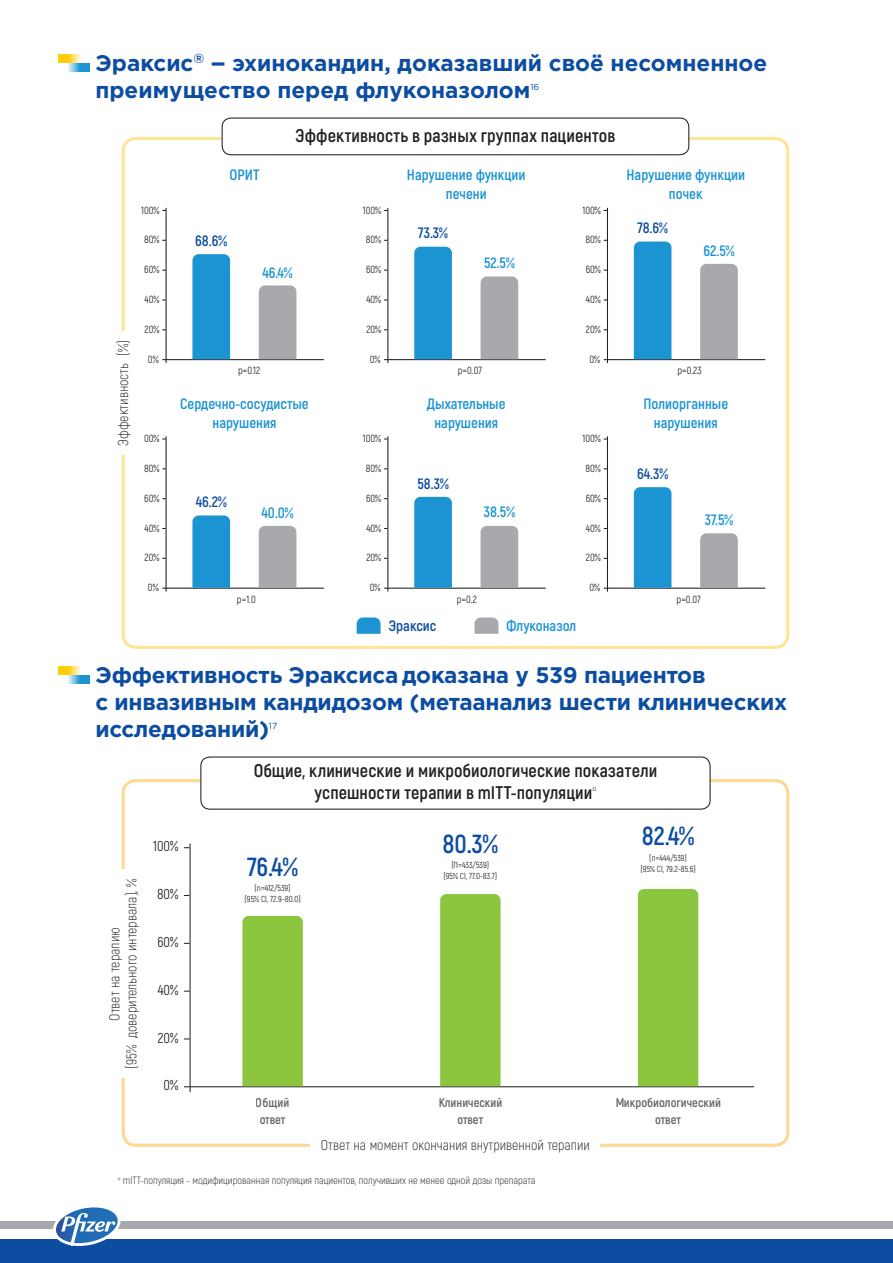
<style>
.page{position:relative;width:893px;height:1263px;background:#fff}
.page>*{position:absolute;margin:0;border:0;box-sizing:border-box;transform-origin:0 0}
.t1{font:700 26.1px "Akrobat";color:#0d4da1}
.t2{font:700 22.5px/27px "Gotham Pro";letter-spacing:-.01em;color:#0d4da1}
.t3{font:700 18.3px/22px "Akrobat";letter-spacing:.005em;color:#231f20;text-align:center}
.t4{font:700 15px/18.6px "Akrobat";color:#1c94d2;text-align:center}
.t5{font:700 15px "Akrobat";color:#0d4da1}
.t6{font:14.4px "Akrobat";color:#231f20}
.t7{font:300 14.25px/17.1px "Akrobat";color:#231f20;text-align:center}
.t8{font:700 12.6px/16.6px "Akrobat";color:#231f20;text-align:center}
.t9{font:300 10.5px "Akrobat";color:#231f20}
.t10{font:10.35px "Akrobat";color:#231f20}
.t11{font:8.7px/10.4px "Akrobat";color:#231f20;text-align:center}
.t12{font:8.7px "Gotham Pro";color:#0d4da1}
</style>
<div class="page">
<div style="left:0;top:1239px;width:893px;height:24px;background:#0d4da1"></div>
<div style="left:0;top:1221px;width:893px;height:8px;background:#a8a9ad"></div>
<svg style="left:53px;top:1207px;width:68px;height:39px"></svg>
<div style="left:122px;top:137px;width:667px;height:512px;border:3px solid #ffe493;border-radius:13px"></div>
<div style="left:222px;top:118px;width:467px;height:37px;background:#fff;border-radius:9px"></div>
<div style="left:222px;top:118px;width:467px;height:37px;border:1px solid #231f20;border-radius:9px"></div>
<hr style="left:166px;top:208px;width:1px;height:155px;background:#231f20">
<hr style="left:162px;top:359px;width:162px;height:1px;background:#231f20">
<div style="left:192px;top:254px;width:38px;height:105px;background:#1c94d2"></div>
<div style="left:259px;top:285px;width:37px;height:74px;background:#a8a9ad"></div>
<hr style="left:387px;top:208px;width:1px;height:155px;background:#231f20">
<hr style="left:384px;top:359px;width:162px;height:1px;background:#231f20">
<div style="left:414px;top:247px;width:38px;height:112px;background:#1c94d2"></div>
<div style="left:481px;top:276px;width:37px;height:83px;background:#a8a9ad"></div>
<hr style="left:607px;top:208px;width:1px;height:155px;background:#231f20">
<hr style="left:604px;top:359px;width:161px;height:1px;background:#231f20">
<div style="left:634px;top:241px;width:37px;height:118px;background:#1c94d2"></div>
<div style="left:700px;top:264px;width:38px;height:95px;background:#a8a9ad"></div>
<hr style="left:166px;top:436px;width:1px;height:155px;background:#231f20">
<hr style="left:162px;top:588px;width:162px;height:1px;background:#231f20">
<div style="left:192px;top:515px;width:38px;height:73px;background:#1c94d2"></div>
<div style="left:259px;top:526px;width:37px;height:62px;background:#a8a9ad"></div>
<hr style="left:387px;top:436px;width:1px;height:155px;background:#231f20">
<hr style="left:384px;top:588px;width:162px;height:1px;background:#231f20">
<svg style="left:357px;top:617px;width:24px;height:17px"></svg>
<svg style="left:475px;top:617px;width:23px;height:17px"></svg>
<div style="left:414px;top:497px;width:38px;height:91px;background:#1c94d2"></div>
<div style="left:481px;top:526px;width:37px;height:62px;background:#a8a9ad"></div>
<hr style="left:607px;top:436px;width:1px;height:155px;background:#231f20">
<hr style="left:604px;top:588px;width:161px;height:1px;background:#231f20">
<div style="left:634px;top:487px;width:37px;height:101px;background:#1c94d2"></div>
<svg style="left:700px;top:533px;width:38px;height:55px"></svg>
<div style="left:100px;top:331px;width:43px;height:124px;background:#fff"></div>
<hr style="left:190px;top:843px;width:1px;height:249px;background:#231f20">
<hr style="left:184px;top:1086px;width:570px;height:1px;background:#231f20">
<div style="left:242px;top:916px;width:61px;height:170px;background:#8bc63e"></div>
<div style="left:440px;top:894px;width:61px;height:192px;background:#8bc63e"></div>
<div style="left:638px;top:889px;width:60px;height:197px;background:#8bc63e"></div>
<div style="left:200px;top:756px;width:511px;height:54px;border:1px solid #231f20;border-radius:9px"></div>
<svg style="left:58px;top:54px;width:23px;height:9px"></svg>
<svg style="left:68px;top:63px;width:22px;height:8px"></svg>
<svg style="left:58px;top:666px;width:23px;height:9px"></svg>
<svg style="left:68px;top:675px;width:22px;height:8px"></svg>
<p class="t2" style="left:95px;top:49px;width:673px">Эраксис<sup>®</sup> — эхинокандин, доказавший своё несомненное преимущество перед флуконазолом</p>
<p class="t12" style="left:530px;top:82px;width:10px">16</p>
<p class="t7" style="left:115px;top:446px;width:107px;rotate:-90deg">Эффективность (%)</p>
<p class="t10" style="left:141px;top:204px;width:20px">100%</p>
<p class="t10" style="left:144px;top:234px;width:17px">80%</p>
<p class="t10" style="left:144px;top:263px;width:17px">60%</p>
<p class="t10" style="left:145px;top:293px;width:16px">40%</p>
<p class="t10" style="left:145px;top:323px;width:16px">20%</p>
<p class="t10" style="left:148px;top:353px;width:12px">0%</p>
<p class="t10" style="left:141px;top:432px;width:20px">100%</p>
<p class="t10" style="left:144px;top:462px;width:17px">80%</p>
<p class="t10" style="left:144px;top:492px;width:17px">60%</p>
<p class="t10" style="left:145px;top:522px;width:16px">40%</p>
<p class="t10" style="left:145px;top:552px;width:16px">20%</p>
<p class="t10" style="left:148px;top:581px;width:12px">0%</p>
<p class="t4" style="left:229px;top:166px;width:31px">ОРИТ</p>
<p class="t3" style="left:296px;top:125px;width:321px">Эффективность в разных группах пациентов</p>
<p class="t4" style="left:407px;top:166px;width:120px">Нарушение функции печени</p>
<p class="t5" style="left:195px;top:231px;width:33px">68.6%</p>
<p class="t4" style="left:262px;top:263px;width:32px">46.4%</p>
<p class="t10" style="left:238px;top:364px;width:24px">p=0.12</p>
<p class="t4" style="left:180px;top:394px;width:130px">Сердечно-сосудистые нарушения</p>
<p class="t5" style="left:196px;top:493px;width:33px">46.2%</p>
<p class="t4" style="left:261px;top:504px;width:34px">40.0%</p>
<p class="t10" style="left:237px;top:593px;width:20px">p=1.0</p>
<p class="t10" style="left:363px;top:204px;width:20px">100%</p>
<p class="t10" style="left:366px;top:234px;width:17px">80%</p>
<p class="t10" style="left:366px;top:263px;width:17px">60%</p>
<p class="t10" style="left:366px;top:293px;width:16px">40%</p>
<p class="t10" style="left:366px;top:323px;width:16px">20%</p>
<p class="t10" style="left:370px;top:353px;width:12px">0%</p>
<p class="t5" style="left:418px;top:223px;width:31px">73.3%</p>
<p class="t4" style="left:484px;top:253px;width:32px">52.5%</p>
<p class="t10" style="left:458px;top:364px;width:26px">p=0.07</p>
<p class="t10" style="left:583px;top:204px;width:20px">100%</p>
<p class="t10" style="left:585px;top:234px;width:17px">80%</p>
<p class="t10" style="left:586px;top:263px;width:17px">60%</p>
<p class="t10" style="left:586px;top:293px;width:16px">40%</p>
<p class="t10" style="left:586px;top:323px;width:16px">20%</p>
<p class="t10" style="left:589px;top:353px;width:12px">0%</p>
<p class="t10" style="left:363px;top:432px;width:20px">100%</p>
<p class="t10" style="left:366px;top:462px;width:17px">80%</p>
<p class="t10" style="left:366px;top:492px;width:17px">60%</p>
<p class="t10" style="left:366px;top:522px;width:16px">40%</p>
<p class="t10" style="left:366px;top:552px;width:16px">20%</p>
<p class="t10" style="left:370px;top:581px;width:12px">0%</p>
<p class="t4" style="left:427px;top:394px;width:80px">Дыхательные нарушения</p>
<p class="t5" style="left:417px;top:474px;width:33px">58.3%</p>
<p class="t4" style="left:484px;top:503px;width:33px">38.5%</p>
<p class="t10" style="left:457px;top:593px;width:22px">p=0.2</p>
<p class="t10" style="left:583px;top:432px;width:20px">100%</p>
<p class="t10" style="left:585px;top:462px;width:17px">80%</p>
<p class="t10" style="left:586px;top:492px;width:17px">60%</p>
<p class="t10" style="left:586px;top:522px;width:16px">40%</p>
<p class="t10" style="left:586px;top:552px;width:16px">20%</p>
<p class="t10" style="left:589px;top:581px;width:12px">0%</p>
<p class="t5" style="left:389px;top:616px;width:49px">Эраксис</p>
<p class="t4" style="left:507px;top:616px;width:71px">Флуконазол</p>
<p class="t4" style="left:626px;top:166px;width:120px">Нарушение функции почек</p>
<p class="t5" style="left:637px;top:219px;width:32px">78.6%</p>
<p class="t4" style="left:703px;top:242px;width:33px">62.5%</p>
<p class="t10" style="left:677px;top:364px;width:26px">p=0.23</p>
<p class="t4" style="left:643px;top:394px;width:86px">Полиорганные нарушения</p>
<p class="t5" style="left:637px;top:464px;width:33px">64.3%</p>
<p class="t4" style="left:705px;top:510px;width:30px">37.5%</p>
<p class="t10" style="left:677px;top:593px;width:26px">p=0.07</p>
<p class="t2" style="left:95px;top:661px;width:693px">Эффективность Эраксиса доказана у 539 пациентов<br>с инвазивным кандидозом (метаанализ шести клинических исследований)</p>
<p class="t12" style="left:269px;top:721px;width:10px">17</p>
<p class="t7" style="left:106px;top:1069px;width:192px;rotate:-90deg">Ответ на терапию<br>(95% доверительного интервала), %</p>
<p class="t6" style="left:153px;top:838px;width:27px">100%</p>
<p class="t6" style="left:157px;top:885px;width:23px">80%</p>
<p class="t6" style="left:157px;top:933px;width:22px">60%</p>
<p class="t6" style="left:158px;top:981px;width:22px">40%</p>
<p class="t6" style="left:158px;top:1029px;width:22px">20%</p>
<p class="t6" style="left:164px;top:1077px;width:16px">0%</p>
<p class="t3" style="left:254px;top:759px;width:405px">Общие, клинические и микробиологические показатели успешности терапии в mITT-популяции<sup>¤</sup></p>
<p class="t1" style="left:247px;top:851px;width:52px">76.4%</p>
<p class="t11" style="left:245px;top:883px;width:58px">(n=412/539)<br>(95% Cl, 72.9-80.0)</p>
<p class="t1" style="left:443px;top:827px;width:57px">80.3%</p>
<p class="t1" style="left:642px;top:819px;width:54px">82.4%</p>
<p class="t11" style="left:443px;top:860px;width:55px">(П=433/539) (95% Cl, 77.0-83.7)</p>
<p class="t11" style="left:640px;top:853px;width:57px">(п=444/539)<br>(95% Cl, 79.2-85.6)</p>
<p class="t8" style="left:256px;top:1095px;width:35px">Общий ответ</p>
<p class="t8" style="left:438px;top:1095px;width:65px">Клинический ответ</p>
<p class="t8" style="left:615px;top:1095px;width:107px">Микробиологический ответ</p>
<p class="t7" style="left:321px;top:1136px;width:271px">Ответ на момент окончания внутривенной терапии</p>
<p class="t9" style="left:118px;top:1174px;width:419px"><sup>¤</sup> mITT-популяция - модифицированная популяция пациентов, получивших не менее одной дозы препарата</p>
</div>
